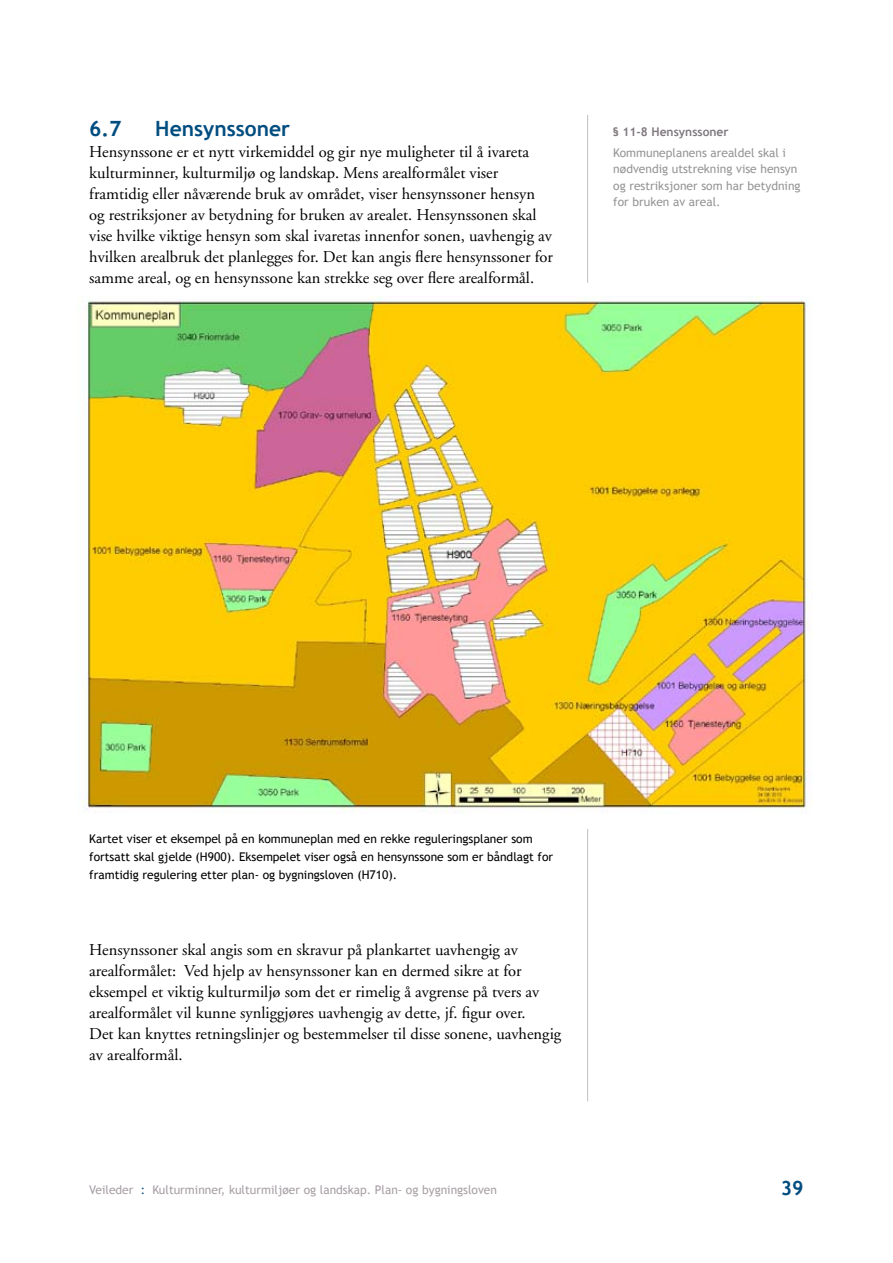
<style>
.page{position:relative;width:893px;height:1263px;background:#fff}
.page>*{position:absolute;margin:0;border:0;box-sizing:border-box;transform-origin:0 0}
.t1{font:700 21px "Trebuchet MS";color:#004d80}
.t2{font:700 19.5px "Trebuchet MS";color:#004d80}
.t3{font:16.5px/21px "Adobe Garamond";color:#000}
.t4{font:12px/18px "Trebuchet MS";color:#000}
.t5{font:12px/16.5px "Trebuchet MS";color:#959595}
.t6{font:12px "Trebuchet MS";color:#a79fa5}
.t7{font:700 12px "Trebuchet MS";color:#807a7f}
.s1{color:#004d80}
</style>
<div class="page">
<hr style="left:587px;top:115px;width:1px;height:168px;background:#c0c0c0">
<hr style="left:587px;top:829px;width:1px;height:272px;background:#c0c0c0">
<img style="left:83px;top:296px;width:729px;height:517px">
<p class="t1" style="left:89px;top:115px;width:34px">6.7</p>
<p class="t1" style="left:155px;top:115px;width:136px">Hensynssoner</p>
<p class="t3" style="left:89px;top:142px;width:465px">Hensynssone er et nytt virkemiddel og gir nye muligheter til å ivareta kulturminner, kulturmiljø og landskap. Mens arealformålet viser framtidig eller nåværende bruk av området, viser hensynssoner hensyn og restriksjoner av betydning for bruken av arealet. Hensynssonen skal vise hvilke viktige hensyn som skal ivaretas innenfor sonen, uavhengig av hvilken arealbruk det planlegges for. Det kan angis flere hensynssoner for samme areal, og en hensynssone kan strekke seg over flere arealformål.</p>
<p class="t7" style="left:613px;top:124px;width:117px">§ 11-8 Hensynssoner</p>
<p class="t5" style="left:613px;top:144px;width:189px">Kommuneplanens arealdel skal i nødvendig utstrekning vise hensyn og restriksjoner som har betydning for bruken av areal.</p>
<p class="t4" style="left:89px;top:830px;width:465px">Kartet viser et eksempel på en kommuneplan med en rekke reguleringsplaner som fortsatt skal gjelde (H900). Eksempelet viser også en hensynssone som er båndlagt for framtidig regulering etter plan- og bygningsloven (H710).</p>
<p class="t3" style="left:89px;top:940px;width:473px">Hensynssoner skal angis som en skravur på plankartet uavhengig av arealformålet: Ved hjelp av hensynssoner kan en dermed sikre at for eksempel et viktig kulturmiljø som det er rimelig å avgrense på tvers av arealformålet vil kunne synliggjøres uavhengig av dette, jf. figur over.<br>Det kan knyttes retningslinjer og bestemmelser til disse sonene, uavhengig av arealformål.</p>
<p class="t6" style="left:89px;top:1182px;width:409px">Veileder <span class="s1">:</span> Kulturminner, kulturmiljøer og landskap. Plan- og bygningsloven</p>
<p class="t2" style="left:781px;top:1176px;width:24px">39</p>
</div>
